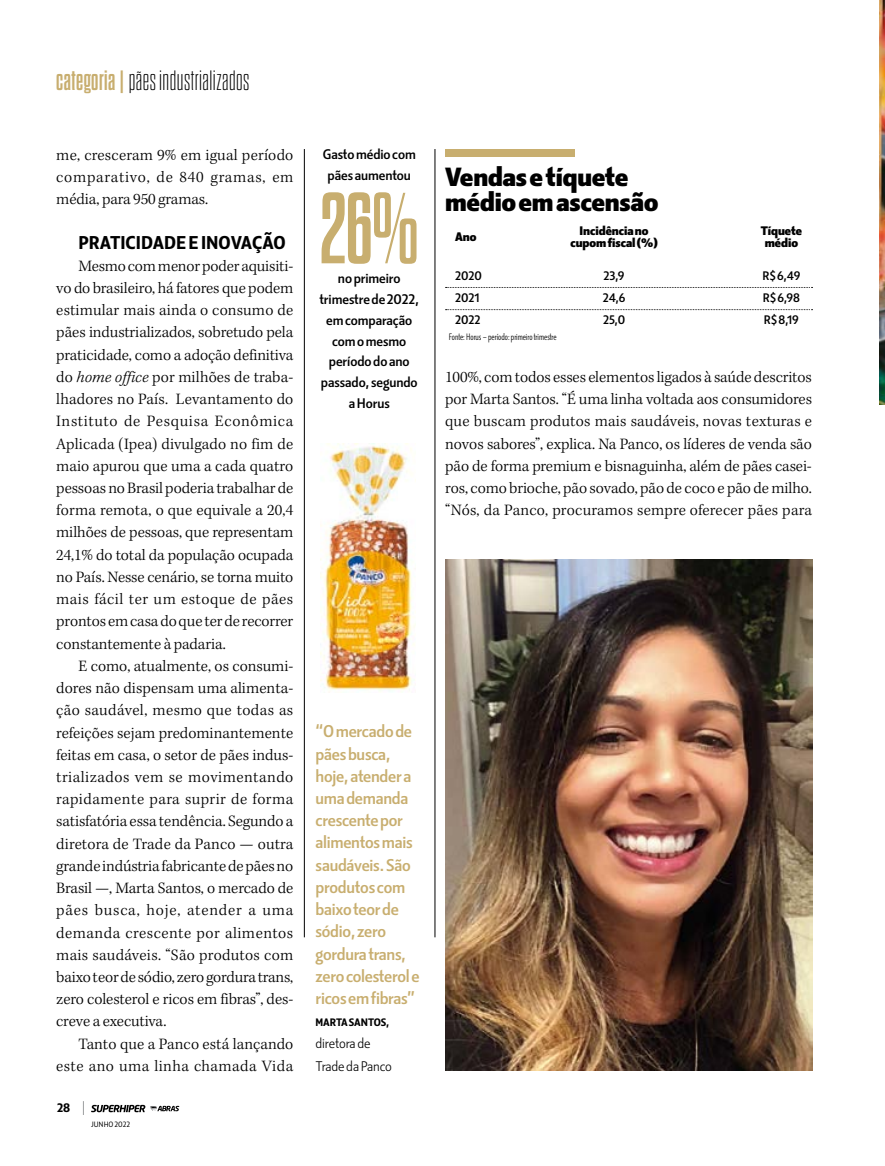
<style>
.page{position:relative;width:885px;height:1166px;background:#fff}
.page>*{position:absolute;margin:0;border:0;box-sizing:border-box;transform-origin:0 0}
.t1{font:700 100.65px "Dharma Gothic M";color:#c8ae6f}
.t2{font:300 expanded 27.9px "Dharma Gothic M";letter-spacing:.015em;color:#000}
.t3{font:25.2px/25.2px "Kranto Black Display";letter-spacing:-.005em;color:#000}
.t4{font:17.7px "Kranto Bold D Isplay";color:#000}
.t5{font:300 16.35px/22.2px "Kepler Std";color:#000;text-align:justify}
.t6{font:16.35px/22.2px "Kranto Medium Display";letter-spacing:-.015em;color:#c8ae6f}
.t7{font:13.35px/20.7px "Kranto Medium Display";letter-spacing:-.005em;color:#000;text-align:center}
.t8{font:13.35px/22.2px "Kranto Light Display";letter-spacing:-.005em;color:#000}
.t9{font:11.85px "Kranto Medium Display";color:#000}
.t10{font:11.85px "Kranto Black Display";letter-spacing:-.005em;color:#000}
.t11{font:11.85px "Kranto Bold D Isplay";color:#000}
.t12{font:10.35px "Kranto Bold D Isplay";letter-spacing:-.01em;color:#000}
.t13{font:8.85px "Kranto Cond Light Display";color:#000}
.t14{font:7.35px "Kranto Regular Display";color:#000}
.s1{font-weight:700;font-stretch:normal;color:#c8ae6f}
.s2{font-style:italic}
</style>
<div class="page">
<img style="left:321px;top:444px;width:94px;height:247px">
<hr style="left:304px;top:149px;width:1px;height:788px;background:#000">
<hr style="left:434px;top:149px;width:1px;height:788px;background:#000">
<div style="left:445px;top:149px;width:130px;height:7px;background:#c8ae6f"></div>
<svg style="left:445px;top:287px;width:367px;height:1px"></svg>
<svg style="left:445px;top:309px;width:367px;height:1px"></svg>
<img style="left:445px;top:559px;width:366px;height:511px">
<img style="left:879px;top:5px;width:5px;height:399px">
<svg style="left:91px;top:1104px;width:88px;height:7px"></svg>
<svg style="left:83px;top:1101px;width:1px;height:13px"></svg>
<svg style="left:879px;top:0;width:6px;height:5px"></svg>
<h2 class="t2" style="left:56px;top:67px;width:194px"><span class="s1">categoria |</span> pães industrializados</h2>
<p class="t5" style="left:56px;top:144px;width:238px">me, cresceram 9% em igual período comparativo, de 840 gramas, em média, para 950 gramas.</p>
<p class="t4" style="left:78px;top:230px;width:209px">PRATICIDADE E INOVAÇÃO</p>
<p class="t5" style="left:56px;top:255px;width:238px;text-indent:22px">Mesmo com menor poder aquisiti&shy;vo do brasileiro, há fatores que podem estimular mais ainda o consumo de pães industrializados, sobretudo pela praticidade, como a adoção definitiva do <span class="s2">home office</span> por milhões de traba&shy;lhadores no País. Levantamento do Instituto de Pesquisa Econômica Aplicada (Ipea) divulgado no fim de maio apurou que uma a cada quatro pessoas no Brasil poderia trabalhar de forma remota, o que equivale a 20,4 milhões de pessoas, que representam 24,1% do total da população ocupada no País. Nesse cenário, se torna muito mais fácil ter um estoque de pães prontos em casa do que ter de recorrer constantemente à padaria.</p>
<p class="t5" style="left:56px;top:655px;width:238px;text-indent:22px">E como, atualmente, os consumi&shy;dores não dispensam uma alimenta&shy;ção saudável, mesmo que todas as refeições sejam predominantemente feitas em casa, o setor de pães indus&shy;trializados vem se movimentando rapidamente para suprir de forma satisfatória essa tendência. Segundo a diretora de Trade da Panco — outra grande indústria fabricante de pães no Brasil —, Marta Santos, o mercado de pães busca, hoje, atender a uma demanda crescente por alimentos mais saudáveis. “São produtos com baixo teor de sódio, zero gordura trans, zero colesterol e ricos em fibras”, des&shy;creve a executiva.</p>
<p class="t5" style="left:56px;top:1032px;width:238px;text-align:right">Tanto que a Panco está lançando este ano uma linha chamada Vida</p>
<p class="t11" style="left:57px;top:1100px;width:15px">28</p>
<p class="t14" style="left:91px;top:1119px;width:40px">JUNHO 2022</p>
<p class="t7" style="left:323px;top:144px;width:95px">Gasto médio com pães aumentou</p>
<h1 class="t1" style="left:320px;top:180px;width:100px">26%</h1>
<p class="t7" style="left:319px;top:268px;width:101px">no primeiro trimestre de 2022, em comparação com o mesmo período do ano passado, segundo a Horus</p>
<p class="t6" style="left:315px;top:720px;width:105px">“O mercado de pães busca, hoje, atender a uma demanda crescente por alimentos mais saudáveis. São produtos com baixo teor de sódio, zero gordura trans, zero colesterol e ricos em fibras”</p>
<p class="t12" style="left:315px;top:1015px;width:75px">MARTA SANTOS,</p>
<p class="t8" style="left:315px;top:1032px;width:78px">diretora de<br>Trade da Panco</p>
<h3 class="t3" style="left:445px;top:164px;width:214px">Vendas e tíquete médio em ascensão</h3>
<p class="t10" style="left:455px;top:229px;width:23px">Ano</p>
<p class="t10" style="left:579px;top:223px;width:70px">Incidência no</p>
<p class="t10" style="left:760px;top:223px;width:42px">Tíquete</p>
<p class="t10" style="left:570px;top:235px;width:89px">cupom fiscal (%)</p>
<p class="t10" style="left:764px;top:235px;width:35px">médio</p>
<p class="t9" style="left:455px;top:268px;width:28px">2020</p>
<p class="t9" style="left:603px;top:268px;width:22px">23,9</p>
<p class="t9" style="left:762px;top:268px;width:39px">R$ 6,49</p>
<p class="t9" style="left:455px;top:290px;width:26px">2021</p>
<p class="t9" style="left:602px;top:290px;width:24px">24,6</p>
<p class="t9" style="left:762px;top:290px;width:39px">R$ 6,98</p>
<p class="t9" style="left:455px;top:312px;width:27px">2022</p>
<p class="t9" style="left:603px;top:312px;width:24px">25,0</p>
<p class="t9" style="left:763px;top:312px;width:37px">R$ 8,19</p>
<p class="t13" style="left:449px;top:331px;width:109px">Fonte: Horus — período: primeiro trimestre</p>
<p class="t5" style="left:445px;top:366px;width:368px">100%, com todos esses elementos ligados à saúde descritos por Marta Santos. “É uma linha voltada aos consumidores que buscam produtos mais saudáveis, novas texturas e novos sabores”, explica. Na Panco, os líderes de venda são pão de forma premium e bisnaguinha, além de pães casei&shy;ros, como brioche, pão sovado, pão de coco e pão de milho. “Nós, da Panco, procuramos sempre oferecer pães para</p>
</div>
